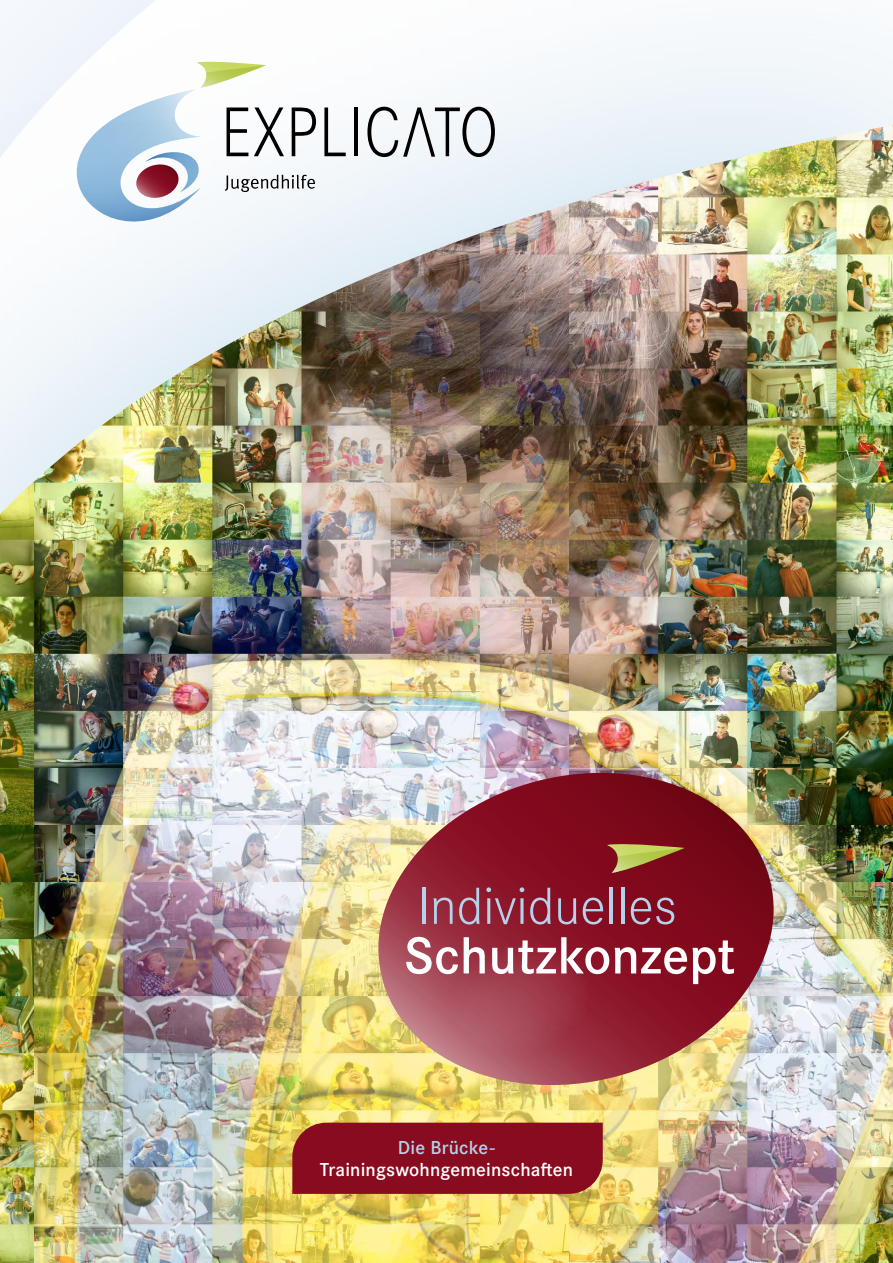
<style>
.page{position:relative;width:893px;height:1263px;background:#f6f9fc}
.page>*{position:absolute;margin:0;border:0;box-sizing:border-box;transform-origin:0 0}
.t1{font:300 54px "Corporate S Pro";color:#b5d2ea}
.t2{font:600 54px "Corporate S Pro";color:#fff}
.t3{font:600 19.5px "Corporate S Pro";letter-spacing:.01em;color:#fff}
.t4{font:600 19.5px "Corporate S Pro";letter-spacing:.01em;color:#b5d2ea}
</style>
<div class="page">
<img style="left:0;top:125px;width:893px;height:1138px">
<svg style="left:324px;top:107px;width:22px;height:49px"></svg>
<hr style="left:354px;top:107px;width:4px;height:49px;background:#000">
<svg style="left:367px;top:107px;width:128px;height:50px"></svg>
<svg style="left:0;top:61px;width:316px;height:229px"></svg>
<img style="left:362px;top:754px;width:428px;height:350px">
<svg style="left:438px;top:931px;width:162px;height:132px;background:#9f3c4c"></svg>
<svg style="left:607px;top:842px;width:78px;height:31px;background:#9b6239"></svg>
<div style="left:292px;top:1123px;width:311px;height:71px;background:#890b20"></div>
<h1 class="t1" style="left:417px;top:868px;width:261px">Individuelles</h1>
<h1 class="t2" style="left:404px;top:916px;width:333px">Schutzkonzept</h1>
<p class="t4" style="left:398px;top:1133px;width:99px">Die Brücke-</p>
<p class="t3" style="left:320px;top:1155px;width:255px">Trainingswohngemeinschaften</p>
</div>
